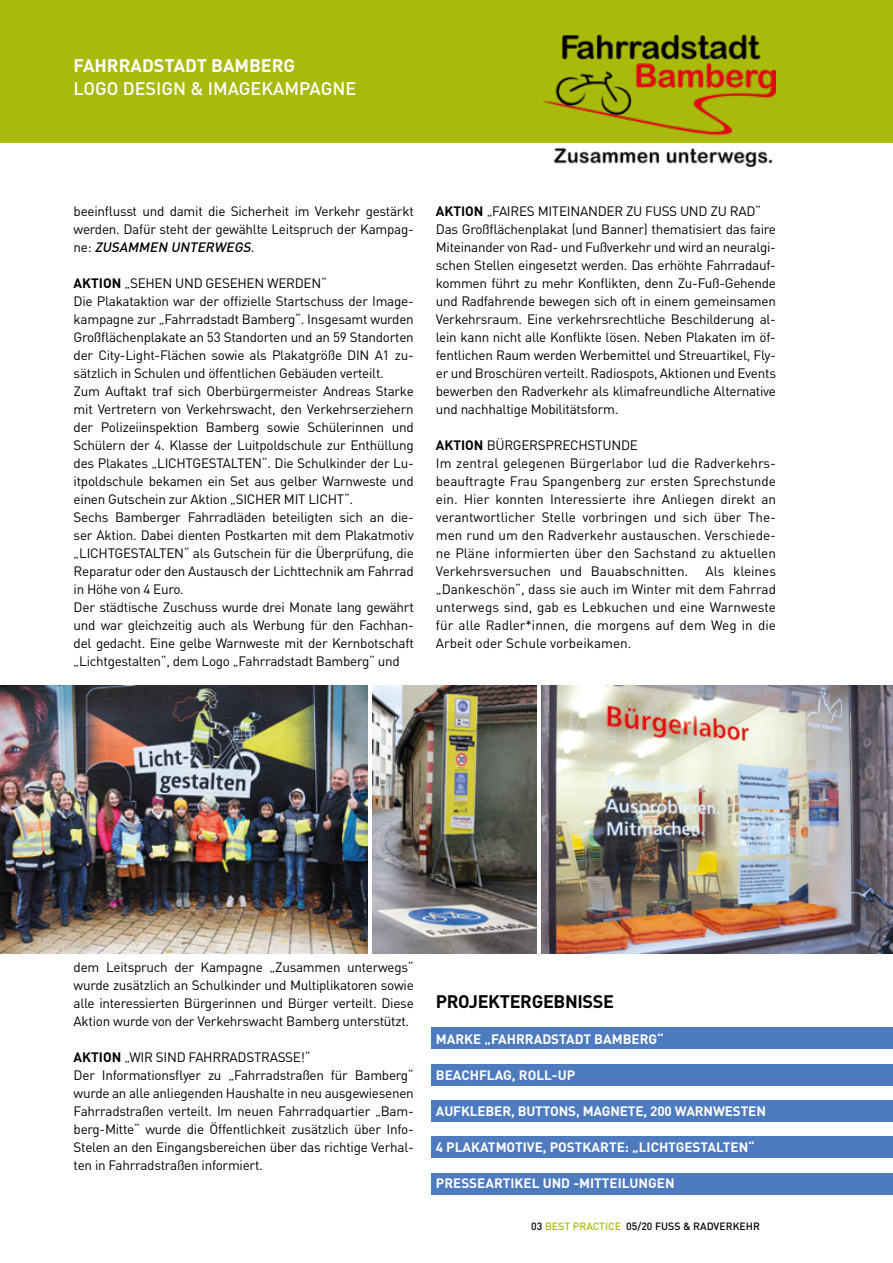
<style>
.page{position:relative;width:893px;height:1263px;background:#fff}
.page>*{position:absolute;margin:0;border:0;box-sizing:border-box;transform-origin:0 0}
.t1{font:500 18px "DIN";color:#fff}
.t2{font:700 18px "DIN";color:#fff}
.t3{font:700 18px "DIN";letter-spacing:-.02em;color:#000}
.t4{font:13.5px/18px "DIN";letter-spacing:-.02em;color:#000;text-align:justify}
.t5{font:13.5px/18px "DIN";color:#000}
.t6{font:700 13.5px "DIN";color:#fff}
.t7{font:500 10.5px "DIN";color:#000}
.s1{font-weight:500;font-style:italic}
.s2{font-weight:700}
.s3{color:#a9ba0c}
</style>
<div class="page">
<div style="left:0;top:0;width:893px;height:142px;background:#a9ba0c"></div>
<div style="left:432px;top:1027px;width:461px;height:21px;background:#4d7bbe"></div>
<div style="left:432px;top:1173px;width:461px;height:21px;background:#4d7bbe"></div>
<div style="left:432px;top:1065px;width:461px;height:21px;background:#4d7bbe"></div>
<div style="left:432px;top:1100px;width:461px;height:21px;background:#4d7bbe"></div>
<div style="left:432px;top:1137px;width:461px;height:21px;background:#4d7bbe"></div>
<img style="left:0;top:686px;width:367px;height:268px">
<img style="left:541px;top:686px;width:352px;height:268px">
<img style="left:372px;top:686px;width:164px;height:268px">
<img style="left:543px;top:34px;width:233px;height:132px">
<h1 class="t2" style="left:74px;top:54px;width:223px">FAHRRADSTADT BAMBERG</h1>
<h1 class="t1" style="left:74px;top:77px;width:284px">LOGO DESIGN &amp; IMAGEKAMPAGNE</h1>
<p class="t4" style="left:74px;top:202px;width:342px">beeinflusst und damit die Sicherheit im Verkehr gestärkt werden. Dafür steht der gewählte Leitspruch der Kampag&shy;n e : <span class="s1">ZUSAMMEN UNTERWEGS</span>.</p>
<p class="t4" style="left:74px;top:274px;width:342px;text-align:left"><span class="s2">AKTION</span> „SEHEN UND GESEHEN WERDEN“<br>Die Plakataktion war der offizielle Startschuss der Image&shy;kampagne zur „Fahrradstadt Bamberg“. Insgesamt wurden Großflächenplakate an 53 Standorten und an 59 Standorten der City-Light-Flächen sowie als Plakatgröße DIN A1 zu&shy;sätzlich in Schulen und öffentlichen Gebäuden verteilt.<br>Zum Auftakt traf sich Oberbürgermeister Andreas Starke mit Vertretern von Verkehrswacht, den Verkehrserziehern der Polizeiinspektion Bamberg sowie Schülerinnen und Schülern der 4. Klasse der Luitpoldschule zur Enthüllung des Plakates „LICHTGESTALTEN“. Die Schulkinder der Lu&shy;itpoldschule bekamen ein Set aus gelber Warnweste und einen Gutschein zur Aktion „SICHER MIT LICHT“.<br>Sechs Bamberger Fahrradläden beteiligten sich an die&shy;ser Aktion. Dabei dienten Postkarten mit dem Plakatmotiv „LICHTGESTALTEN“ als Gutschein für die Überprüfung, die Reparatur oder den Austausch der Lichttechnik am Fahrrad in Höhe von 4 Euro.<br>Der städtische Zuschuss wurde drei Monate lang gewährt und war gleichzeitig auch als Werbung für den Fachhan&shy;del gedacht. Eine gelbe Warnweste mit der Kernbotschaft „Lichtgestalten“, dem Logo „Fahrradstadt Bamberg“ und</p>
<p class="t4" style="left:436px;top:202px;width:342px;text-align:left"><span class="s2">AKTION</span> „FAIRES MITEINANDER ZU FUSS UND ZU RAD“ Das Großflächenplakat (und Banner) thematisiert das faire Miteinander von Rad- und Fußverkehr und wird an neuralgi&shy;schen Stellen eingesetzt werden. Das erhöhte Fahrradauf&shy;kommen führt zu mehr Konflikten, denn Zu-Fuß-Gehende und Radfahrende bewegen sich oft in einem gemeinsamen Verkehrsraum. Eine verkehrsrechtliche Beschilderung al&shy;lein kann nicht alle Konflikte lösen. Neben Plakaten im öf&shy;fentlichen Raum werden Werbemittel und Streuartikel, Fly&shy;er und Broschüren verteilt. Radiospots, Aktionen und Events bewerben den Radverkehr als klimafreundliche Alternative und nachhaltige Mobilitätsform.</p>
<p class="t5" style="left:436px;top:436px;width:342px"><span class="s2">AKTION</span> BÜRGERSPRECHSTUNDE<br>Im zentral gelegenen Bürgerlabor lud die Radverkehrs&shy;beauftragte Frau Spangenberg zur ersten Sprechstunde ein. Hier konnten Interessierte ihre Anliegen direkt an verantwortlicher Stelle vorbringen und sich über The&shy;men rund um den Radverkehr austauschen. Verschiede&shy;ne Pläne informierten über den Sachstand zu aktuellen Verkehrsversuchen und Bauabschnitten.</p>
<p class="t4" style="left:436px;top:562px;width:342px;text-indent:270px">Als kleines „Dankeschön“, dass sie auch im Winter mit dem Fahrrad unterwegs sind, gab es Lebkuchen und eine Warnweste für alle Radler*innen, die morgens auf dem Weg in die Arbeit oder Schule vorbeikamen.</p>
<p class="t4" style="left:74px;top:958px;width:342px">dem Leitspruch der Kampagne „Zusammen unterwegs“ wurde zusätzlich an Schulkinder und Multiplikatoren sowie alle interessierten Bürgerinnen und Bürger verteilt. Diese Aktion wurde von der Verkehrswacht Bamberg unterstützt.</p>
<p class="t4" style="left:74px;top:1048px;width:342px;text-align:left"><span class="s2">AKTION</span> „WIR SIND FAHRRADSTRASSE!“<br>Der Informationsflyer zu „Fahrradstraßen für Bamberg“ wurde an alle anliegenden Haushalte in neu ausgewiesenen Fahrradstraßen verteilt. Im neuen Fahrradquartier „Bam&shy;berg-Mitte“ wurde die Öffentlichkeit zusätzlich über Info-Stelen an den Eingangsbereichen über das richtige Verhal&shy;ten in Fahrradstraßen informiert.</p>
<h1 class="t3" style="left:436px;top:990px;width:180px">PROJEKTERGEBNISSE</h1>
<p class="t6" style="left:436px;top:1030px;width:229px">MARKE „FAHRRADSTADT BAMBERG“</p>
<p class="t6" style="left:436px;top:1066px;width:141px">BEACHFLAG, ROLL-UP</p>
<p class="t6" style="left:436px;top:1102px;width:332px">AUFKLEBER, BUTTONS, MAGNETE, 200 WARNWESTEN</p>
<p class="t6" style="left:436px;top:1138px;width:320px">4 PLAKATMOTIVE, POSTKARTE: „LICHTGESTALTEN“</p>
<p class="t6" style="left:436px;top:1174px;width:240px">PRESSEARTIKEL UND -MITTEILUNGEN</p>
<p class="t7" style="left:531px;top:1220px;width:230px">03 <span class="s3">BEST PRACTICE</span> 05/20 FUSS &amp; RADVERKEHR</p>
</div>
